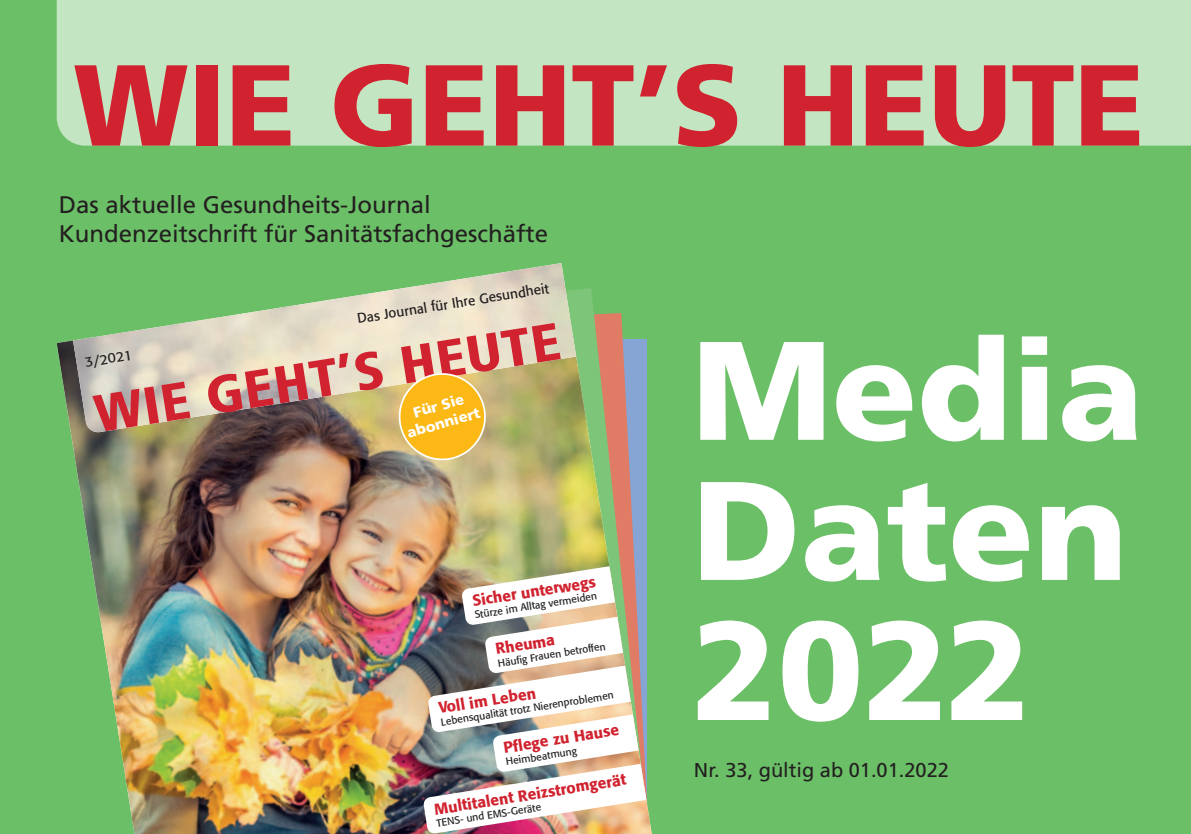
<style>
.page{position:relative;width:1191px;height:834px;background:#fff}
.page>*{position:absolute;margin:0;border:0;box-sizing:border-box;transform-origin:0 0}
.t1{font:900 140px/140px "Frutiger";color:#fff;text-align:justify}
.t2{font:900 115px "Frutiger";letter-spacing:-.005em;color:#d1222f}
.t3{font:900 condensed 52.4px "Frutiger";color:#d1222f;scale:1.08 1}
.t4{font:24px "Frutiger";color:#231f20}
.t5{font:20px "Frutiger";color:#231f20}
.t6{font:500 15.4px "Formata";color:#d1222f}
.t7{font:900 14.8px/17.6px "Frutiger";color:#fff;text-align:center}
.t8{font:13.8px "Formata";color:#231f20}
.t9{font:10.4px "Formata";color:#231f20}
</style>
<div class="page">
<div style="left:0;top:0;width:1190px;height:833px;background:#6bc067"></div>
<div style="left:57px;top:1px;width:1133px;height:145px;background:#c3e5c2"></div>
<img style="left:57px;top:333px;width:590px;height:500px">
<svg style="left:581px;top:289px;width:3px;height:66px"></svg>
<img style="left:407px;top:263px;width:174px;height:120px">
<img style="left:233px;top:287px;width:174px;height:124px">
<img style="left:72px;top:315px;width:161px;height:118px">
<svg style="left:396px;top:371px;width:92px;height:91px;background:#f0be45"></svg>
<svg style="left:301px;top:287px;width:12px;height:10px"></svg>
<svg style="left:95px;top:695px;width:13px;height:13px"></svg>
<img style="left:423px;top:560px;width:229px;height:273px">
<hr style="left:0;top:0;width:1190px;height:1px;background:#d1e8cc">
<p class="t2" style="left:73px;top:59px;width:1072px">WIE GEHT’S HEUTE</p>
<p class="t4" style="left:59px;top:195px;width:374px">Das aktuelle Gesundheits-Journal</p>
<p class="t4" style="left:59px;top:224px;width:491px">Kundenzeitschrift für Sanitätsfachgeschäfte</p>
<p class="t8" style="left:356px;top:312px;width:195px;rotate:-9deg">Das Journal für Ihre Gesundheit</p>
<p class="t3" style="left:91px;top:393px;width:437px;rotate:-9deg">WIE GEHT’S HEUTE</p>
<p class="t8" style="left:84px;top:356px;width:49px;rotate:-9deg">3/2021</p>
<p class="t7" style="left:400px;top:408px;width:77px;rotate:-16deg">Für Sie abonniert</p>
<p class="t6" style="left:471px;top:594px;width:126px;rotate:-9deg">Sicher unterwegs</p>
<p class="t9" style="left:474px;top:610px;width:125px;rotate:-9deg">Stürze im Alltag vermeiden</p>
<p class="t6" style="left:495px;top:642px;width:61px;rotate:-9deg">Rheuma</p>
<p class="t9" style="left:497px;top:658px;width:110px;rotate:-9deg">Häufi g Frauen betroffen</p>
<p class="t6" style="left:438px;top:701px;width:100px;rotate:-9deg">Voll im Leben</p>
<p class="t9" style="left:440px;top:717px;width:176px;rotate:-9deg">Lebensqualität trotz Nierenproblemen</p>
<p class="t6" style="left:502px;top:741px;width:118px;rotate:-9deg">Pfl ege zu Hause</p>
<p class="t9" style="left:505px;top:757px;width:73px;rotate:-9deg">Heimbeatmung</p>
<p class="t6" style="left:433px;top:802px;width:196px;rotate:-9deg">Multitalent Reizstromgerät</p>
<p class="t9" style="left:436px;top:818px;width:107px;rotate:-9deg">TENS- und EMS-Geräte</p>
<p class="t1" style="left:692px;top:332px;width:453px">Media Daten 2022</p>
<p class="t5" style="left:694px;top:762px;width:256px">Nr. 33, gültig ab 01.01.2022</p>
</div>
